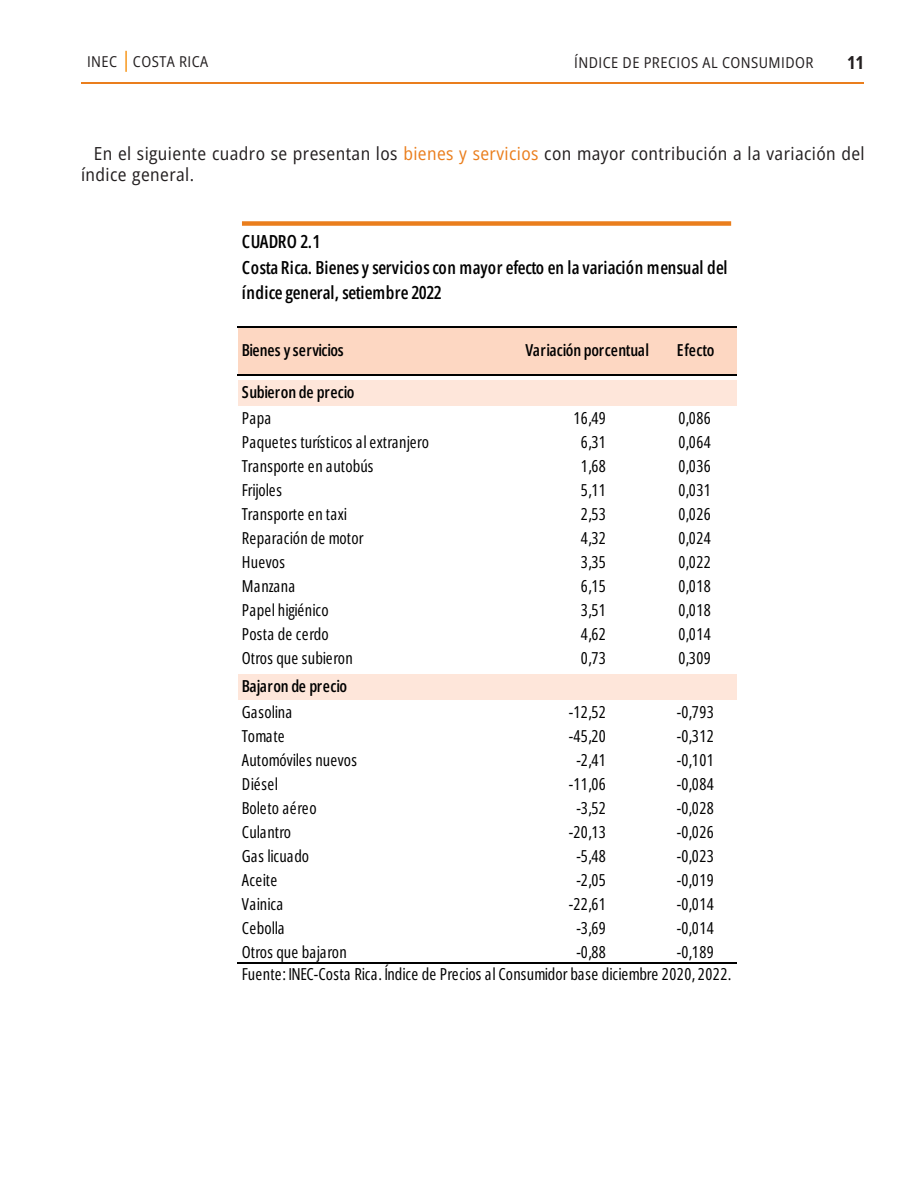
<style>
.page{position:relative;width:918px;height:1188px;background:#fff}
.page>*{position:absolute;margin:0;border:0;box-sizing:border-box;transform-origin:0 0}
.t1{font:600 18px/25.5px "Open Sans Condensed";letter-spacing:.005em;color:#000}
.CUERPO{font:semi-condensed 18px/21.6px "Open Sans";letter-spacing:.02em;color:#231f20}
.t2{font:700 18px "Open Sans Condensed";color:#231f20}
.t3{font:16.5px/22.5px "Open Sans Condensed";letter-spacing:.02em;color:#000}
.t4{font:600 16.5px/25.5px "Open Sans Condensed";letter-spacing:-.01em;color:#000}
.t5{font:16.5px "Open Sans Condensed";color:#000}
.t6{font:16.5px "Open Sans Condensed";letter-spacing:-.025em;color:#000}
.t7{font:semi-condensed 15px "Open Sans";letter-spacing:.03em;color:#231f20}
.s1{color:#ea7e1d}
.s2{font-weight:400}
</style>
<div class="page">
<hr style="left:125px;top:51px;width:2px;height:21px;background:#f7971d">
<hr style="left:81px;top:82px;width:783px;height:2px;background:#ea7e1d">
<div style="left:239px;top:326px;width:498px;height:50px;background:#fdd7c2"></div>
<div style="left:239px;top:380px;width:498px;height:26px;background:#fee6da"></div>
<div style="left:239px;top:674px;width:498px;height:26px;background:#fee6da"></div>
<hr style="left:237px;top:326px;width:500px;height:2px;background:#000">
<hr style="left:237px;top:374px;width:500px;height:2px;background:#000">
<hr style="left:237px;top:962px;width:500px;height:2px;background:#000">
<div style="left:242px;top:221px;width:489px;height:5px;background:#ea7e1d"></div>
<p class="t7" style="left:87px;top:52px;width:123px">INEC COSTA RICA</p>
<p class="t7" style="left:574px;top:53px;width:241px">ÍNDICE DE PRECIOS AL CONSUMIDOR</p>
<p class="t2" style="left:847px;top:51px;width:18px">11</p>
<p class="CUERPO" style="left:81px;top:142px;width:785px;text-indent:13px">En el siguiente cuadro se presentan los <span class="s1">bienes y servicios</span> con mayor contribución a la variación del índice general.</p>
<p class="t1" style="left:242px;top:228px;width:487px">CUADRO 2.1<br>Costa Rica. Bienes y servicios con mayor efecto en la variación mensual del índice general, setiembre 2022</p>
<p class="t4" style="left:242px;top:337px;width:103px">Bienes y servicios</p>
<p class="t4" style="left:525px;top:337px;width:125px">Variación porcentual</p>
<p class="t4" style="left:677px;top:337px;width:39px">Efecto</p>
<p class="t4" style="left:242px;top:379px;width:114px">Subieron de precio<br><span class="s2">Papa</span></p>
<p class="t3" style="left:573px;top:406px;width:34px">16,49</p>
<p class="t3" style="left:678px;top:406px;width:34px">0,086</p>
<p class="t3" style="left:242px;top:430px;width:189px">Paquetes turísticos al extranjero</p>
<p class="t3" style="left:581px;top:430px;width:26px">6,31</p>
<p class="t3" style="left:678px;top:430px;width:34px">0,064</p>
<p class="t3" style="left:242px;top:454px;width:133px">Transporte en autobús</p>
<p class="t3" style="left:581px;top:454px;width:26px">1,68</p>
<p class="t3" style="left:678px;top:454px;width:34px">0,036</p>
<p class="t6" style="left:242px;top:478px;width:42px">Frijoles</p>
<p class="t3" style="left:581px;top:478px;width:26px">5,11</p>
<p class="t3" style="left:678px;top:478px;width:34px">0,031</p>
<p class="t3" style="left:242px;top:502px;width:107px">Transporte en taxi</p>
<p class="t3" style="left:581px;top:502px;width:26px">2,53</p>
<p class="t3" style="left:678px;top:502px;width:34px">0,026</p>
<p class="t3" style="left:242px;top:526px;width:123px">Reparación de motor</p>
<p class="t3" style="left:581px;top:526px;width:26px">4,32</p>
<p class="t3" style="left:678px;top:526px;width:34px">0,024</p>
<p class="t3" style="left:242px;top:550px;width:45px">Huevos</p>
<p class="t3" style="left:581px;top:550px;width:26px">3,35</p>
<p class="t3" style="left:678px;top:550px;width:34px">0,022</p>
<p class="t3" style="left:242px;top:574px;width:55px">Manzana</p>
<p class="t3" style="left:581px;top:574px;width:26px">6,15</p>
<p class="t3" style="left:678px;top:574px;width:34px">0,018</p>
<p class="t3" style="left:242px;top:598px;width:88px">Papel higiénico</p>
<p class="t3" style="left:581px;top:598px;width:26px">3,51</p>
<p class="t3" style="left:678px;top:598px;width:34px">0,018</p>
<p class="t3" style="left:242px;top:622px;width:88px">Posta de cerdo</p>
<p class="t3" style="left:581px;top:622px;width:26px">4,62</p>
<p class="t3" style="left:678px;top:622px;width:34px">0,014</p>
<p class="t3" style="left:242px;top:646px;width:112px">Otros que subieron</p>
<p class="t3" style="left:581px;top:646px;width:26px">0,73</p>
<p class="t3" style="left:678px;top:646px;width:34px">0,309</p>
<p class="t4" style="left:242px;top:673px;width:107px">Bajaron de precio<br><span class="s2">Gasolina</span></p>
<p class="t3" style="left:569px;top:700px;width:39px">-12,52</p>
<p class="t3" style="left:677px;top:700px;width:39px">-0,793</p>
<p class="t3" style="left:242px;top:724px;width:44px">Tomate</p>
<p class="t3" style="left:569px;top:724px;width:39px">-45,20</p>
<p class="t3" style="left:677px;top:724px;width:39px">-0,312</p>
<p class="t3" style="left:242px;top:748px;width:117px">Automóviles nuevos</p>
<p class="t3" style="left:576px;top:748px;width:31px">-2,41</p>
<p class="t3" style="left:677px;top:748px;width:39px">-0,101</p>
<p class="t3" style="left:242px;top:772px;width:38px">Diésel</p>
<p class="t3" style="left:569px;top:772px;width:39px">-11,06</p>
<p class="t3" style="left:677px;top:772px;width:39px">-0,084</p>
<p class="t3" style="left:242px;top:796px;width:76px">Boleto aéreo</p>
<p class="t3" style="left:576px;top:796px;width:31px">-3,52</p>
<p class="t3" style="left:677px;top:796px;width:39px">-0,028</p>
<p class="t3" style="left:242px;top:820px;width:51px">Culantro</p>
<p class="t3" style="left:569px;top:820px;width:39px">-20,13</p>
<p class="t3" style="left:677px;top:820px;width:39px">-0,026</p>
<p class="t3" style="left:242px;top:844px;width:69px">Gas licuado</p>
<p class="t3" style="left:576px;top:844px;width:31px">-5,48</p>
<p class="t3" style="left:677px;top:844px;width:39px">-0,023</p>
<p class="t3" style="left:242px;top:868px;width:37px">Aceite</p>
<p class="t3" style="left:576px;top:868px;width:31px">-2,05</p>
<p class="t3" style="left:677px;top:868px;width:39px">-0,019</p>
<p class="t3" style="left:242px;top:892px;width:43px">Vainica</p>
<p class="t3" style="left:569px;top:892px;width:39px">-22,61</p>
<p class="t3" style="left:677px;top:892px;width:39px">-0,014</p>
<p class="t3" style="left:242px;top:916px;width:44px">Cebolla</p>
<p class="t3" style="left:576px;top:916px;width:31px">-3,69</p>
<p class="t3" style="left:677px;top:916px;width:39px">-0,014</p>
<p class="t5" style="left:242px;top:940px;width:106px">Otros que bajaron</p>
<p class="t3" style="left:576px;top:940px;width:31px">-0,88</p>
<p class="t3" style="left:242px;top:940px;width:491px;text-indent:435px">-0,189<br>Fuente: INEC-Costa Rica. Índice de Precios al Consumidor base diciembre 2020, 2022.</p>
</div>
